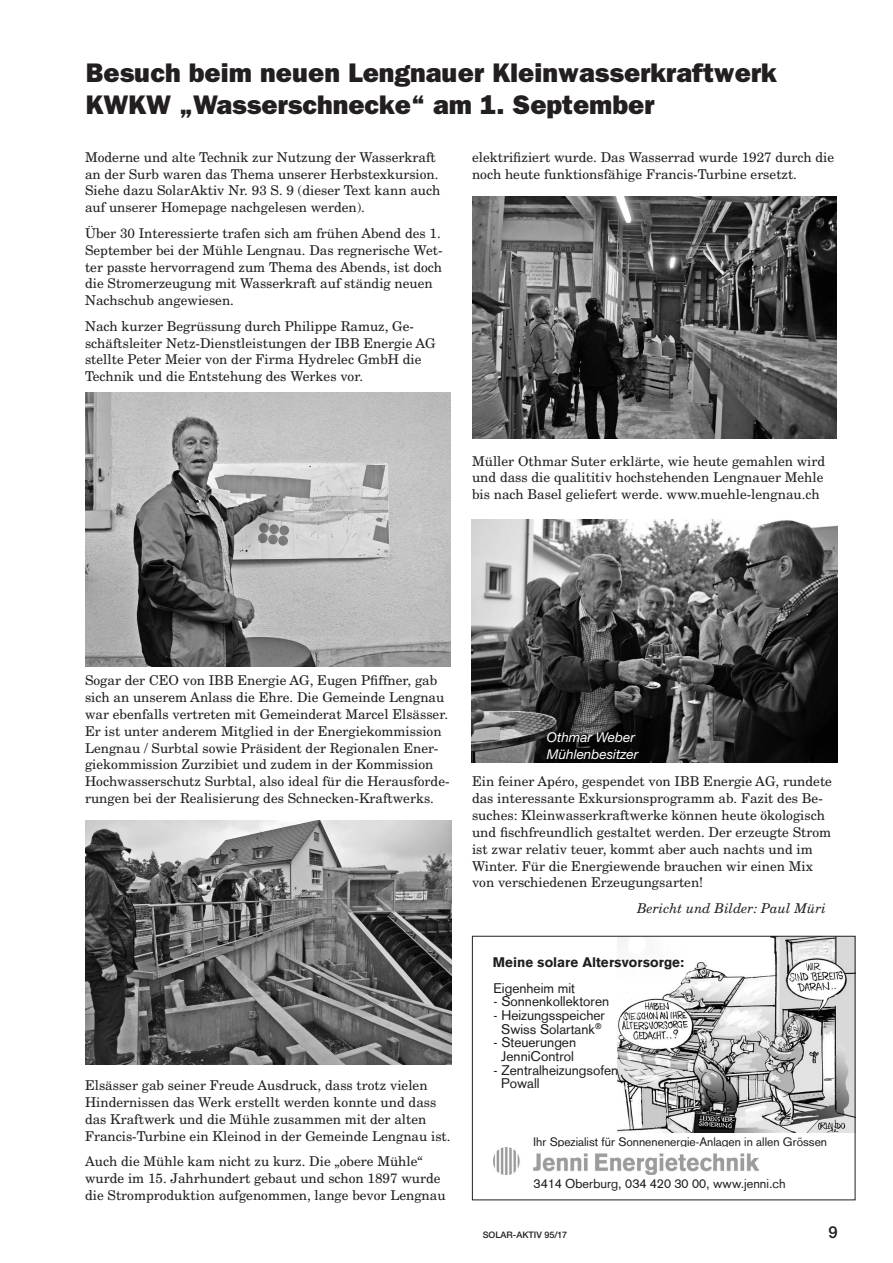
<style>
.page{position:relative;width:893px;height:1263px;background:#fff}
.page>*{position:absolute;margin:0;border:0;box-sizing:border-box;transform-origin:0 0}
.t1{font:800 27px/32.4px "Franklin Gothic";color:#231f20}
.t2{font:500 16.5px "Helvetica Neue";color:#231f20}
.t3{font:13.65px/13.6px "Basic Commercial LT";color:#1e1e1e;text-align:center}
.t4{font:13.5px/16.8px "New Century Schlbk";color:#231f20}
.t5{font:900 13.5px "Basic Commercial LT";color:#1e1e1e}
.t6{font:italic 13.5px "New Century Schlbk";color:#231f20}
.t7{font:italic 13.5px/16.8px "Helvetica Neue";color:#fff}
.t8{font:12.6px "Basic Commercial LT";color:#1e1e1e}
.t9{font:12px "Basic Commercial LT";color:#1e1e1e}
.t10{font:500 9px "Helvetica Neue";color:#231f20}
</style>
<div class="page">
<img style="left:85px;top:392px;width:365px;height:274px">
<img style="left:85px;top:821px;width:367px;height:243px">
<img style="left:472px;top:197px;width:365px;height:242px">
<img style="left:472px;top:519px;width:366px;height:243px">
<img style="left:617px;top:938px;width:236px;height:194px">
<img style="left:494px;top:1148px;width:265px;height:26px">
<div style="left:472px;top:936px;width:383px;height:264px;border:1px solid #231f20"></div>
<h1 class="t1" style="left:86px;top:56px;width:693px">Besuch beim neuen Lengnauer Kleinwasserkraftwerk<br>KWKW „Wasserschnecke“ am 1. September</h1>
<p class="t4" style="left:85px;top:148px;width:357px">Moderne und alte Technik zur Nutzung der Wasserkraft an der Surb waren das Thema unserer Herbstexkursion.<br>Siehe dazu SolarAktiv Nr. 93 S. 9 (dieser Text kann auch auf unserer Homepage nachgelesen werden).</p>
<p class="t4" style="left:85px;top:224px;width:359px">Über 30 Interessierte trafen sich am frühen Abend des 1.<br>September bei der Mühle Lengnau. Das regnerische Wet&shy;ter passte hervorragend zum Thema des Abends, ist doch die Stromerzeugung mit Wasserkraft auf ständig neuen Nachschub angewiesen.</p>
<p class="t4" style="left:85px;top:317px;width:352px">Nach kurzer Begrüssung durch Philippe Ramuz, Ge&shy;schäftsleiter Netz-Dienstleistungen der IBB Energie AG stellte Peter Meier von der Firma Hydrelec GmbH die Technik und die Entstehung des Werkes vor.</p>
<p class="t4" style="left:472px;top:148px;width:364px">elektrifiziert wurde. Das Wasserrad wurde 1927 durch die noch heute funktionsfähige Francis-Turbine ersetzt.</p>
<p class="t4" style="left:472px;top:452px;width:355px">Müller Othmar Suter erklärte, wie heute gemahlen wird und dass die qualititiv hochstehenden Lengnauer Mehle bis nach Basel geliefert werde. www.muehle-lengnau.ch</p>
<p class="t4" style="left:85px;top:671px;width:366px">Sogar der CEO von IBB Energie AG, Eugen Pfiffner, gab sich an unserem Anlass die Ehre. Die Gemeinde Lengnau war ebenfalls vertreten mit Gemeinderat Marcel Elsässer.<br>Er ist unter anderem Mitglied in der Energiekommission Lengnau / Surbtal sowie Präsident der Regionalen Ener&shy;giekommission Zurzibiet und zudem in der Kommission Hochwasserschutz Surbtal, also ideal für die Herausforde&shy;rungen bei der Realisierung des Schnecken-Kraftwerks.</p>
<p class="t4" style="left:85px;top:1076px;width:367px">Elsässer gab seiner Freude Ausdruck, dass trotz vielen Hindernissen das Werk erstellt werden konnte und dass das Kraftwerk und die Mühle zusammen mit der alten Francis-Turbine ein Kleinod in der Gemeinde Lengnau ist.</p>
<p class="t4" style="left:85px;top:1152px;width:362px">Auch die Mühle kam nicht zu kurz. Die „obere Mühle“ wurde im 15. Jahrhundert gebaut und schon 1897 wurde die Stromproduktion aufgenommen, lange bevor Lengnau</p>
<p class="t7" style="left:547px;top:729px;width:93px">Othmar Weber<br>Mühlenbesitzer</p>
<p class="t4" style="left:472px;top:773px;width:361px">Ein feiner Apéro, gespendet von IBB Energie AG, rundete das interessante Exkursionsprogramm ab. Fazit des Be&shy;suches: Kleinwasserkraftwerke können heute ökologisch und fischfreundlich gestaltet werden. Der erzeugte Strom ist zwar relativ teuer, kommt aber auch nachts und im Winter. Für die Energiewende brauchen wir einen Mix von verschiedenen Erzeugungsarten!</p>
<p class="t6" style="left:637px;top:900px;width:190px">Bericht und Bilder: Paul Müri</p>
<p class="t5" style="left:493px;top:954px;width:193px">Meine solare Altersvorsorge:</p>
<p class="t3" style="left:494px;top:981px;width:83px">Eigenheim mit</p>
<p class="t3" style="left:494px;top:995px;width:117px">- Sonnenkollektoren</p>
<p class="t3" style="left:494px;top:1008px;width:113px">- Heizungsspeicher<br>Swiss Solartank<sup>®</sup></p>
<p class="t3" style="left:494px;top:1036px;width:84px">- Steuerungen<br>JenniControl</p>
<p class="t3" style="left:501px;top:1063px;width:119px;text-align:left;text-indent:-8px">- Zentralheizungsofen<br>Powall</p>
<p class="t9" style="left:533px;top:1134px;width:296px">Ihr Spezialist für Sonnenenergie-Anlagen in allen Grössen</p>
<p class="t8" style="left:534px;top:1176px;width:254px">3414 Oberburg, 034 420 30 00, www.jenni.ch</p>
<p class="t10" style="left:483px;top:1229px;width:86px">SOLAR-AKTIV 95/17</p>
<p class="t2" style="left:829px;top:1222px;width:11px">9</p>
</div>
